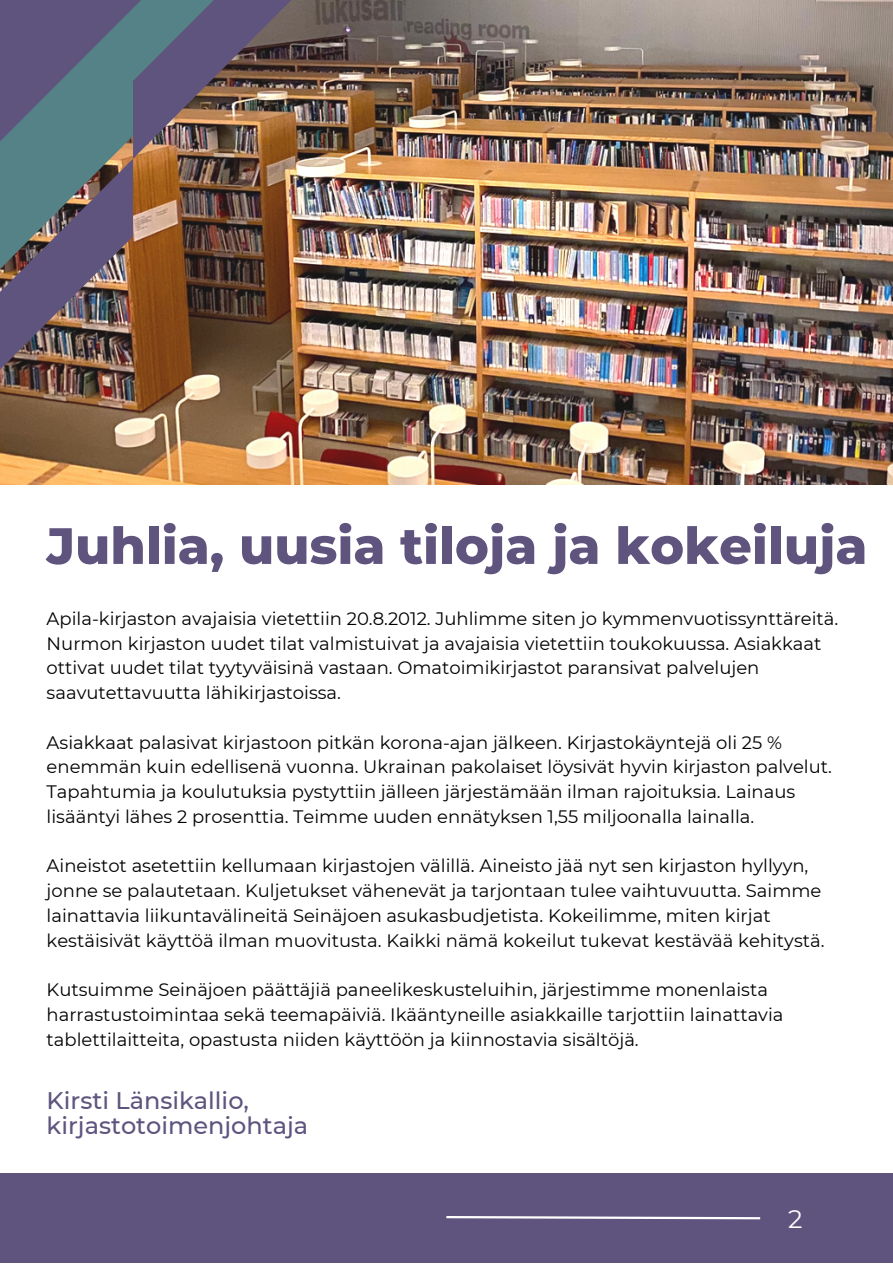
<style>
.page{position:relative;width:893px;height:1264px;background:#fff}
.page>*{position:absolute;margin:0;border:0;box-sizing:border-box;transform-origin:0 0}
.t1{font:800 51px "Montserrat";color:#5f547e}
.t2{font:25.35px "Montserrat";color:#fff}
.t3{font:500 24px/25.8px "Montserrat";color:#5f547e}
.t4{font:18px/24.8px "Montserrat";color:#000}
</style>
<div class="page">
<img style="left:0;top:0;width:892px;height:484px">
<img style="left:0;top:0;width:318px;height:398px">
<div style="left:0;top:1173px;width:892px;height:89px;background:#5f547e"></div>
<svg style="left:446px;top:1216px;width:315px;height:4px"></svg>
<h1 class="t1" style="left:47px;top:514px;width:822px">Juhlia, uusia tiloja ja kokeiluja</h1>
<p class="t4" style="left:47px;top:606px;width:793px">Apila-kirjaston avajaisia vietettiin 20.8.2012. Juhlimme siten jo kymmenvuotissynttäreitä.<br>Nurmon kirjaston uudet tilat valmistuivat ja avajaisia vietettiin toukokuussa. Asiakkaat ottivat uudet tilat tyytyväisinä vastaan. Omatoimikirjastot paransivat palvelujen saavutettavuutta lähikirjastoissa.</p>
<p class="t4" style="left:47px;top:729px;width:786px">Asiakkaat palasivat kirjastoon pitkän korona-ajan jälkeen. Kirjastokäyntejä oli 25 % enemmän kuin edellisenä vuonna. Ukrainan pakolaiset löysivät hyvin kirjaston palvelut.<br>Tapahtumia ja koulutuksia pystyttiin jälleen järjestämään ilman rajoituksia. Lainaus lisääntyi lähes 2 prosenttia. Teimme uuden ennätyksen 1,55 miljoonalla lainalla.</p>
<p class="t4" style="left:47px;top:853px;width:779px">Aineistot asetettiin kellumaan kirjastojen välillä. Aineisto jää nyt sen kirjaston hyllyyn, jonne se palautetaan. Kuljetukset vähenevät ja tarjontaan tulee vaihtuvuutta. Saimme lainattavia liikuntavälineitä Seinäjoen asukasbudjetista. Kokeilimme, miten kirjat kestäisivät käyttöä ilman muovitusta. Kaikki nämä kokeilut tukevat kestävää kehitystä.</p>
<p class="t4" style="left:47px;top:977px;width:738px">Kutsuimme Seinäjoen päättäjiä paneelikeskusteluihin, järjestimme monenlaista harrastustoimintaa sekä teemapäiviä. Ikääntyneille asiakkaille tarjottiin lainattavia tablettilaitteita, opastusta niiden käyttöön ja kiinnostavia sisältöjä.</p>
<h3 class="t3" style="left:47px;top:1086px;width:263px">Kirsti Länsikallio, kirjastotoimenjohtaja</h3>
<h2 class="t2" style="left:788px;top:1202px;width:16px">2</h2>
</div>
